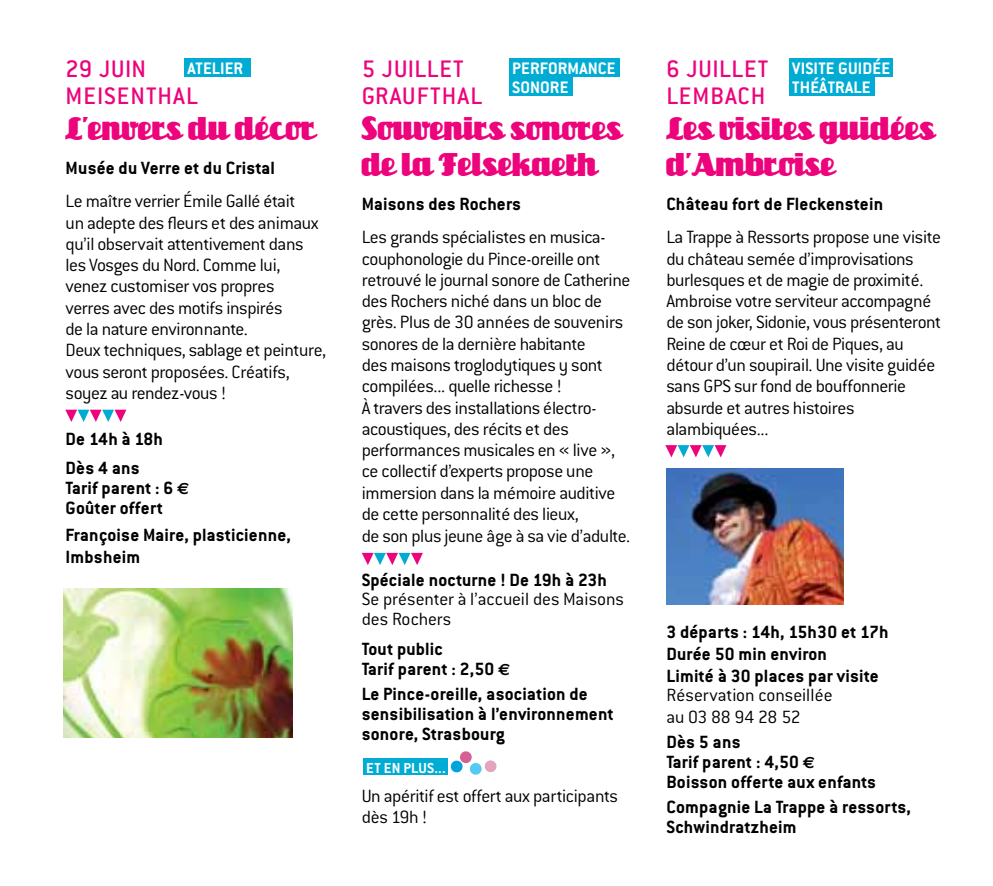
<style>
.page{position:relative;width:993px;height:886px;background:#fff}
.page>*{position:absolute;margin:0;border:0;box-sizing:border-box;transform-origin:0 0}
.t1{font:30px/36px "Unicorn NF";color:#ed037c}
.t2{font:500 26.25px/27.5px "Conduit ITC";letter-spacing:.03em;color:#ed037c}
.t3{font:300 19.5px/21.2px "Conduit ITC";letter-spacing:-.02em;color:#000}
.t4{font:700 19.5px/19.8px "Conduit ITC";letter-spacing:.01em;color:#000}
.t5{font:700 18.25px/18.8px "Conduit ITC";letter-spacing:.01em;color:#fff}
.t6{font:700 16px "Conduit ITC";color:#fff}
.s1{font-family:"Euro Sans";font-size:16.25px}
</style>
<div class="page">
<div style="left:788px;top:58px;width:104px;height:19px;background:#00acd4"></div>
<div style="left:788px;top:77px;width:86px;height:19px;background:#00acd4"></div>
<div style="left:508px;top:58px;width:111px;height:19px;background:#00acd4"></div>
<div style="left:508px;top:77px;width:64px;height:19px;background:#00acd4"></div>
<div style="left:184px;top:58px;width:67px;height:19px;background:#00acd4"></div>
<img style="left:64px;top:588px;width:228px;height:149px">
<svg style="left:65px;top:410px;width:61px;height:12px"></svg>
<svg style="left:361px;top:553px;width:62px;height:12px"></svg>
<svg style="left:665px;top:445px;width:61px;height:12px"></svg>
<svg style="left:469px;top:762px;width:13px;height:13px"></svg>
<svg style="left:450px;top:751px;width:22px;height:22px"></svg>
<svg style="left:484px;top:760px;width:13px;height:13px"></svg>
<div style="left:363px;top:759px;width:85px;height:16px;background:#00acd4"></div>
<img style="left:666px;top:469px;width:177px;height:135px">
<p class="t5" style="left:187px;top:59px;width:47px">Atelier</p>
<p class="t5" style="left:792px;top:59px;width:97px">visite guidée th éâtral</p>
<h2 class="t2" style="left:66px;top:55px;width:57px">29 JUIN<br>MEISENTHAL</h2>
<h1 class="t1" style="left:66px;top:111px;width:252px">L’envers du décor</h1>
<p class="t4" style="left:66px;top:158px;width:211px">Musée du Verre et du Cristal</p>
<p class="t3" style="left:66px;top:191px;width:262px">Le maître verrier Émile Gallé était<br>un adepte des fleurs et des animaux qu’il observait attentivement dans les Vosges du Nord. Comme lui, venez customiser vos propres<br>verres avec des motifs inspirés<br>de la nature environnante.<br>Deux techniques, sablage et peinture, vous seront proposées. Créatifs, soyez au rendez-vous !</p>
<p class="t4" style="left:66px;top:423px;width:99px;line-height:29.5px">De 14h à 18h<br>Dès 4 ans</p>
<p class="t4" style="left:66px;top:478px;width:125px">Tarif parent : 6 <span class="s1">S<br></span>Goûter offert</p>
<p class="t4" style="left:66px;top:523px;width:226px;line-height:22px">Françoise Maire, plasticienne,<br>Imbsheim</p>
<h2 class="t2" style="left:666px;top:55px;width:45px">6 JUILLET<br>LEMBACH</h2>
<h1 class="t1" style="left:666px;top:111px;width:270px">Les visites guidées d’Ambroise</h1>
<p class="t4" style="left:666px;top:194px;width:218px">Château fort de Fleckenstein</p>
<p class="t3" style="left:666px;top:227px;width:276px">La Trappe à Ressorts propose une visite du château semée d’improvisations burlesques et de magie de proximité.<br>Ambroise votre serviteur accompagné de son joker, Sidonie, vous présenteront Reine de cœur et Roi de Piques, au détour d’un soupirail. Une visite guidée sans GPS sur fond de bouffonnerie absurde et autres histoires alambiquées...</p>
<h2 class="t2" style="left:361px;top:55px;width:45px">5 JUILLET<br>GRAUFTHAL</h2>
<h1 class="t1" style="left:361px;top:111px;width:262px">Souvenirs sonores de la Felsekaeth</h1>
<p class="t4" style="left:361px;top:194px;width:161px">Maisons des Rochers</p>
<p class="t3" style="left:361px;top:227px;width:270px">Les grands spécialistes en musica&shy;couphonologie du Pince-oreille ont retrouvé le journal sonore de Catherine des Rochers niché dans un bloc de grès. Plus de 30 années de souvenirs sonores de la dernière habitante<br>des maisons troglodytiques y sont compilées... quelle richesse !<br>À travers des installations électro&shy;acoustiques, des récits et des performances musicales en « live », ce collectif d’experts propose une immersion dans la mémoire auditive de cette personnalité des lieux,<br>de son plus jeune âge à sa vie d’adulte.</p>
<p class="t4" style="left:361px;top:569px;width:246px">Spéciale nocturne ! De 19h à 23h</p>
<p class="t3" style="left:361px;top:589px;width:264px;line-height:19.8px">Se présenter à l’accueil des Maisons des Rochers</p>
<p class="t4" style="left:361px;top:638px;width:150px">Tout public<br>Tarif parent : 2,50 <span class="s1">S</span></p>
<p class="t4" style="left:361px;top:683px;width:253px">Le Pince-oreille, asociation de sensibilisation à l’environnement sonore, Strasbourg</p>
<p class="t5" style="left:512px;top:59px;width:20px">Performance sonore</p>
<p class="t5" style="left:861px;top:78px;width:10px">E</p>
<p class="t4" style="left:666px;top:620px;width:224px;line-height:22px">3 départs : 14h, 15h30 et 17h<br>Durée 50 min environ<br>Limité à 30 places par visite</p>
<p class="t3" style="left:666px;top:684px;width:168px;line-height:22px">Réservation conseillée au 03 88 94 28 52</p>
<p class="t4" style="left:666px;top:732px;width:211px">Dès 5 ans<br>Tarif parent : 4,50 <span class="s1">S<br></span>Boisson offerte aux enfants</p>
<p class="t4" style="left:666px;top:796px;width:246px">Compagnie La Trappe à ressorts,<br>Schwindratzheim</p>
<p class="t6" style="left:366px;top:758px;width:46px">etenplus</p>
<p class="t6" style="left:434px;top:758px;width:13px">...</p>
<p class="t3" style="left:361px;top:785px;width:257px">Un apéritif est offert aux participants dès 19h !</p>
</div>
